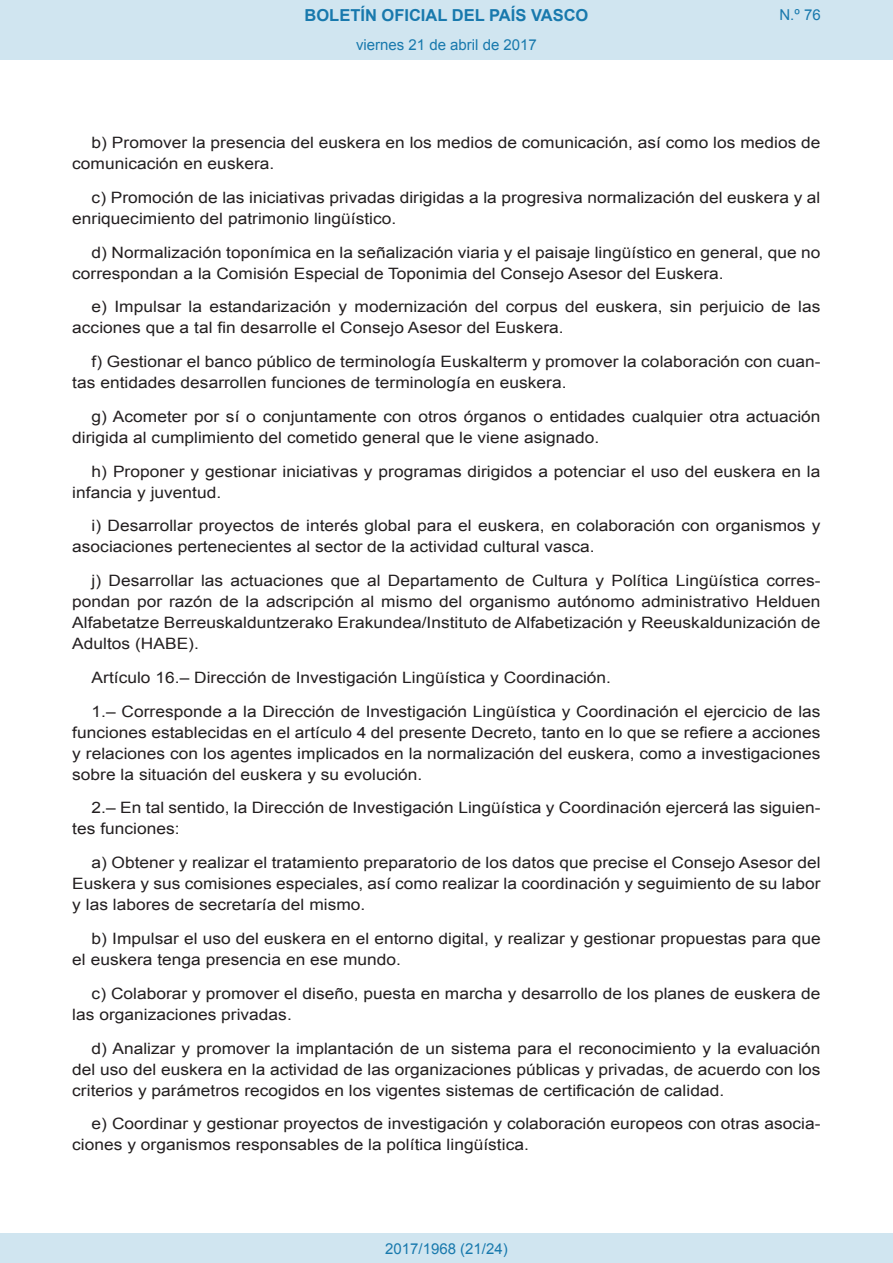
<style>
.page{position:relative;width:893px;height:1263px;background:#fff}
.page>*{position:absolute;margin:0;border:0;box-sizing:border-box;transform-origin:0 0}
.t1{font:700 16.5px "Arial";color:#1879ad}
.BOPVDetalle{font:15.6px/21px "Arial";color:#231f20;scale:1.11 1}
.Paginacion_Centro{font:15px "Arial";color:#1879ad}
</style>
<div class="page">
<div style="left:0;top:0;width:893px;height:60px;background:#d0e5f0"></div>
<div style="left:0;top:1233px;width:893px;height:30px;background:#d0e5f0"></div>
<p class="t1" style="left:305px;top:4px;width:285px">BOLETÍN OFICIAL DEL PAÍS VASCO</p>
<p class="Paginacion_Centro" style="left:356px;top:35px;width:182px">viernes 21 de abril de 2017</p>
<p class="Paginacion_Centro" style="left:779px;top:5px;width:43px">N.º 76</p>
<p class="BOPVDetalle" style="left:72px;top:132px;width:676px;text-indent:19px">b) Promover la presencia del euskera en los medios de comunicación, así como los medios de comunicación en euskera.</p>
<p class="BOPVDetalle" style="left:72px;top:187px;width:675px;text-indent:19px">c) Promoción de las iniciativas privadas dirigidas a la progresiva normalización del euskera y al enriquecimiento del patrimonio lingüístico.</p>
<p class="BOPVDetalle" style="left:72px;top:242px;width:676px;text-indent:19px">d) Normalización toponímica en la señalización viaria y el paisaje lingüístico en general, que no correspondan a la Comisión Especial de Toponimia del Consejo Asesor del Euskera.</p>
<p class="BOPVDetalle" style="left:72px;top:297px;width:676px;text-indent:19px">e) Impulsar la estandarización y modernización del corpus del euskera, sin perjuicio de las acciones que a tal fin desarrolle el Consejo Asesor del Euskera.</p>
<p class="BOPVDetalle" style="left:72px;top:351px;width:676px;text-indent:19px">f) Gestionar el banco público de terminología Euskalterm y promover la colaboración con cuan&shy;tas entidades desarrollen funciones de terminología en euskera.</p>
<p class="BOPVDetalle" style="left:72px;top:406px;width:676px;text-indent:19px">g) Acometer por sí o conjuntamente con otros órganos o entidades cualquier otra actuación dirigida al cumplimiento del cometido general que le viene asignado.</p>
<p class="BOPVDetalle" style="left:72px;top:461px;width:675px;text-indent:19px">h) Proponer y gestionar iniciativas y programas dirigidos a potenciar el uso del euskera en la infancia y juventud.</p>
<p class="BOPVDetalle" style="left:72px;top:516px;width:676px;text-indent:19px">i) Desarrollar proyectos de interés global para el euskera, en colaboración con organismos y asociaciones pertenecientes al sector de la actividad cultural vasca.</p>
<p class="BOPVDetalle" style="left:72px;top:570px;width:676px;text-align:justify;text-indent:19px">j) Desarrollar las actuaciones que al Departamento de Cultura y Política Lingüística corres&shy;pondan por razón de la adscripción al mismo del organismo autónomo administrativo Helduen Alfabetatze Berreuskalduntzerako Erakundea/Instituto de Alfabetización y Reeuskaldunización de Adultos (HABE).</p>
<p class="BOPVDetalle" style="left:92px;top:667px;width:469px">Artículo 16.– Dirección de Investigación Lingüística y Coordinación.</p>
<p class="BOPVDetalle" style="left:72px;top:701px;width:676px;text-align:justify;text-indent:19px">1.– Corresponde a la Dirección de Investigación Lingüística y Coordinación el ejercicio de las funciones establecidas en el artículo 4 del presente Decreto, tanto en lo que se refiere a acciones y relaciones con los agentes implicados en la normalización del euskera, como a investigaciones sobre la situación del euskera y su evolución.</p>
<p class="BOPVDetalle" style="left:72px;top:798px;width:676px;text-indent:19px">2.– En tal sentido, la Dirección de Investigación Lingüística y Coordinación ejercerá las siguien&shy;tes funciones:</p>
<p class="BOPVDetalle" style="left:72px;top:852px;width:676px;text-align:justify;text-indent:19px">a) Obtener y realizar el tratamiento preparatorio de los datos que precise el Consejo Asesor del Euskera y sus comisiones especiales, así como realizar la coordinación y seguimiento de su labor y las labores de secretaría del mismo.</p>
<p class="BOPVDetalle" style="left:72px;top:928px;width:676px;text-indent:19px">b) Impulsar el uso del euskera en el entorno digital, y realizar y gestionar propuestas para que el euskera tenga presencia en ese mundo.</p>
<p class="BOPVDetalle" style="left:72px;top:983px;width:675px;text-indent:19px">c) Colaborar y promover el diseño, puesta en marcha y desarrollo de los planes de euskera de las organizaciones privadas.</p>
<p class="BOPVDetalle" style="left:72px;top:1038px;width:676px;text-align:justify;text-indent:19px">d) Analizar y promover la implantación de un sistema para el reconocimiento y la evaluación del uso del euskera en la actividad de las organizaciones públicas y privadas, de acuerdo con los criterios y parámetros recogidos en los vigentes sistemas de certificación de calidad.</p>
<p class="BOPVDetalle" style="left:72px;top:1113px;width:676px;text-indent:19px">e) Coordinar y gestionar proyectos de investigación y colaboración europeos con otras asocia&shy;ciones y organismos responsables de la política lingüística.</p>
<p class="Paginacion_Centro" style="left:385px;top:1238px;width:124px">2017/1968 (21/24)</p>
</div>
